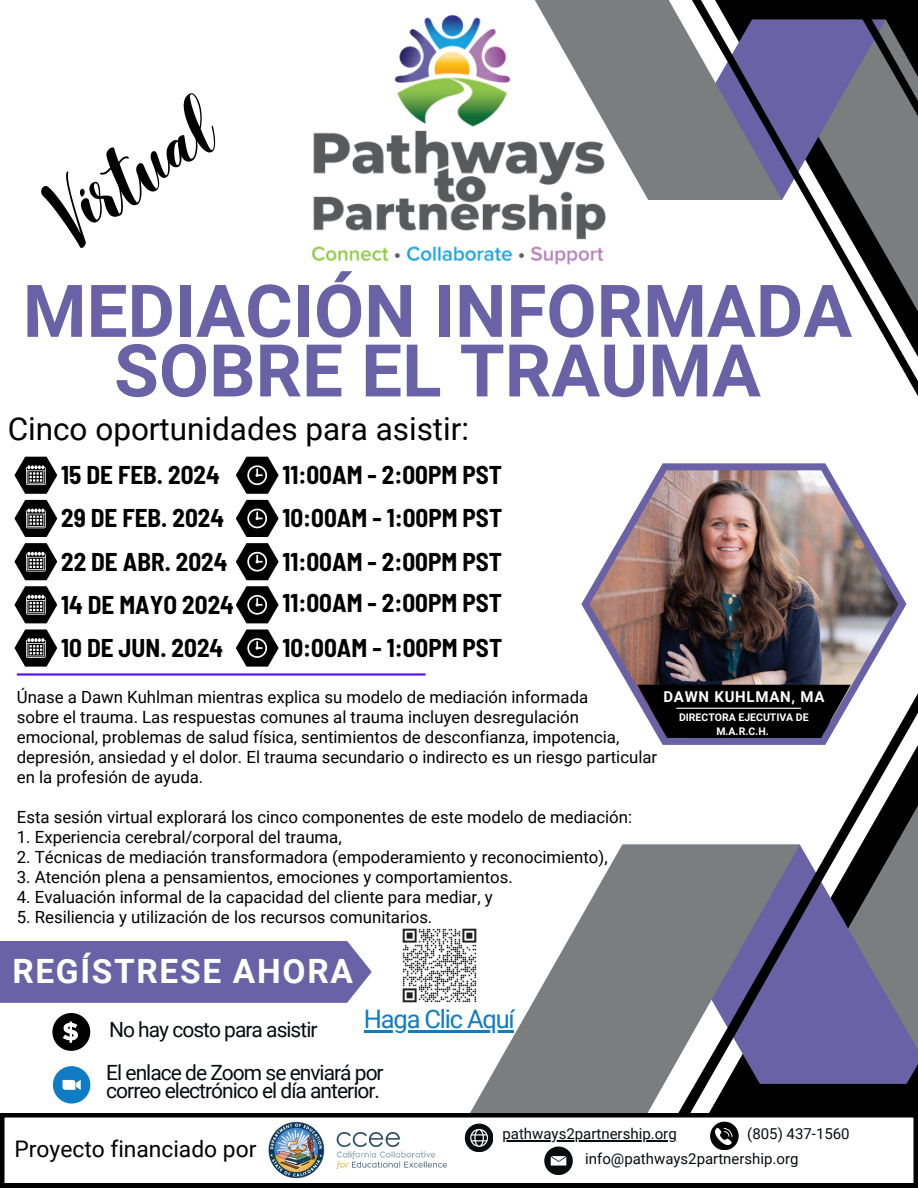
<style>
.page{position:relative;width:918px;height:1188px;background:#fff}
.page>*{position:absolute;margin:0;border:0;box-sizing:border-box;transform-origin:0 0}
.t1{font:700 72.75px/59.6px "Roboto";color:#6a61a6;text-align:center}
.t2{font:300 64.65px "Best";color:#000}
.t3{font:700 33.45px "Roboto";letter-spacing:.05em;color:#fff}
.t4{font:31.5px "Roboto";color:#000}
.t5{font:25.5px "Roboto";letter-spacing:-.045em;color:#0f7cc4}
.t6{font:700 semi-condensed 25.2px "Barlow";color:#000}
.t7{font:22.8px "Roboto";color:#000}
.t8{font:21px/18px "Roboto";letter-spacing:-.045em;color:#090c0f}
.t9{font:16.8px/20px "Roboto";color:#000}
.t10{font:15px "Roboto";color:#090c0f}
.t11{font:700 15px "Roboto";letter-spacing:.05em;color:#fff}
.t12{font:700 10.5px/14px "Roboto";color:#fff;text-align:center}
</style>
<div class="page">
<hr style="left:17px;top:673px;width:409px;height:3px;background:#5e17eb">
<div style="left:0;top:941px;width:372px;height:62px;background:#6a61a6"></div>
<svg style="left:470px;top:845px;width:208px;height:268px;fill:#7c7d7e"></svg>
<svg style="left:678px;top:693px;width:240px;height:420px"></svg>
<svg style="left:581px;top:463px;width:326px;height:282px"></svg>
<img style="left:589px;top:470px;width:309px;height:268px">
<svg style="left:637px;top:685px;width:214px;height:53px;background:#1b1a1e"></svg>
<hr style="left:676px;top:708px;width:125px;height:1px;background:#fff">
<svg style="left:0;top:1113px;width:918px;height:74px"></svg>
<svg style="left:53px;top:1066px;width:37px;height:38px"></svg>
<hr style="left:364px;top:1030px;width:150px;height:2px;background:#0f7cc4">
<svg style="left:52px;top:1013px;width:38px;height:38px"></svg>
<img style="left:267px;top:1121px;width:59px;height:58px">
<img style="left:337px;top:1132px;width:110px;height:36px">
<svg style="left:535px;top:0;width:155px;height:200px;background:#8b8c8d"></svg>
<svg style="left:690px;top:0;width:228px;height:396px"></svg>
<svg style="left:690px;top:263px;width:170px;height:81px"></svg>
<svg style="left:690px;top:322px;width:79px;height:74px"></svg>
<svg style="left:236px;top:457px;width:43px;height:37px"></svg>
<svg style="left:14px;top:457px;width:43px;height:37px"></svg>
<svg style="left:236px;top:500px;width:43px;height:37px"></svg>
<svg style="left:14px;top:500px;width:43px;height:37px"></svg>
<svg style="left:236px;top:543px;width:43px;height:37px"></svg>
<svg style="left:14px;top:543px;width:43px;height:37px"></svg>
<svg style="left:236px;top:586px;width:43px;height:37px"></svg>
<svg style="left:14px;top:586px;width:43px;height:37px"></svg>
<svg style="left:236px;top:629px;width:43px;height:38px"></svg>
<svg style="left:14px;top:629px;width:43px;height:38px"></svg>
<svg style="left:710px;top:1122px;width:28px;height:28px"></svg>
<svg style="left:465px;top:1124px;width:28px;height:28px"></svg>
<div style="left:544px;top:1147px;width:28px;height:28px;background:#090c0f;border-radius:50%"></div>
<svg style="left:551px;top:1156px;width:15px;height:10px"></svg>
<hr style="left:503px;top:1140px;width:174px;height:2px;background:#090c0f">
<img style="left:313px;top:16px;width:292px;height:249px">
<img style="left:402px;top:925px;width:78px;height:80px">
<p class="t2" style="left:36px;top:187px;width:182px;rotate:-32deg">Virtual</p>
<h5 class="t1" style="left:23px;top:282px;width:831px">MEDIACIÓN INFORMADA<br>SOBRE EL TRAUMA</h5>
<h5 class="t4" style="left:8px;top:410px;width:463px">Cinco oportunidades para asistir:</h5>
<p class="t6" style="left:61px;top:459px;width:160px">15 DE FEB. 2024</p>
<h5 class="t6" style="left:282px;top:459px;width:221px">11:00AM - 2:00PM PST</h5>
<p class="t6" style="left:61px;top:502px;width:164px">29 DE FEB. 2024</p>
<p class="t6" style="left:282px;top:502px;width:221px">10:00AM - 1:00PM PST</p>
<h5 class="t6" style="left:61px;top:545px;width:168px">22 DE ABR. 2024</h5>
<h5 class="t6" style="left:282px;top:546px;width:221px">11:00AM - 2:00PM PST</h5>
<h5 class="t6" style="left:282px;top:587px;width:221px">11:00AM - 2:00PM PST</h5>
<p class="t6" style="left:282px;top:632px;width:221px">10:00AM - 1:00PM PST</p>
<p class="t6" style="left:61px;top:589px;width:174px">14 DE MAYO 2024</p>
<p class="t6" style="left:61px;top:632px;width:164px">10 DE JUN. 2024</p>
<h4 class="t9" style="left:17px;top:688px;width:573px">Únase a Dawn Kuhlman mientras explica su modelo de mediación informada</h4>
<p class="t9" style="left:17px;top:708px;width:642px">sobre el trauma. Las respuestas comunes al trauma incluyen desregulación emocional, problemas de salud física, sentimientos de desconfianza, impotencia, depresión, ansiedad y el dolor. El trauma secundario o indirecto es un riesgo particular en la profesión de ayuda.</p>
<h5 class="t9" style="left:17px;top:808px;width:617px">Esta sesión virtual explorará los cinco componentes de este modelo de mediación:</h5>
<h5 class="t9" style="left:17px;top:828px;width:326px">1. Experiencia cerebral/corporal del trauma,</h5>
<p class="t9" style="left:17px;top:847px;width:592px">2. Técnicas de mediación transformadora (empoderamiento y reconocimiento),</p>
<p class="t9" style="left:17px;top:867px;width:498px">3. Atención plena a pensamientos, emociones y comportamientos.</p>
<p class="t9" style="left:17px;top:887px;width:477px">4. Evaluación informal de la capacidad del cliente para mediar, y</p>
<p class="t9" style="left:17px;top:907px;width:417px">5. Resiliencia y utilización de los recursos comunitarios.</p>
<p class="t11" style="left:663px;top:689px;width:163px">DAWN KUHLMAN, MA</p>
<h2 class="t12" style="left:679px;top:711px;width:131px">DIRECTORA EJECUTIVA DE<br>M.A.R.C.H.</h2>
<h1 class="t3" style="left:12px;top:952px;width:342px">REGÍSTRESE AHORA</h1>
<h5 class="t8" style="left:109px;top:1021px;width:210px">No hay costo para asistir</h5>
<h5 class="t5" style="left:364px;top:1004px;width:153px">Haga Clic Aquí</h5>
<p class="t8" style="left:106px;top:1064px;width:279px">El enlace de Zoom se enviará por correo electrónico el día anterior.</p>
<p class="t7" style="left:14px;top:1136px;width:243px">Proyecto financiado por</p>
<p class="t10" style="left:747px;top:1125px;width:104px">(805) 437-1560</p>
<p class="t10" style="left:585px;top:1150px;width:215px">info@pathways2partnership.org</p>
<p class="t10" style="left:503px;top:1125px;width:176px">pathways2partnership.org</p>
</div>
